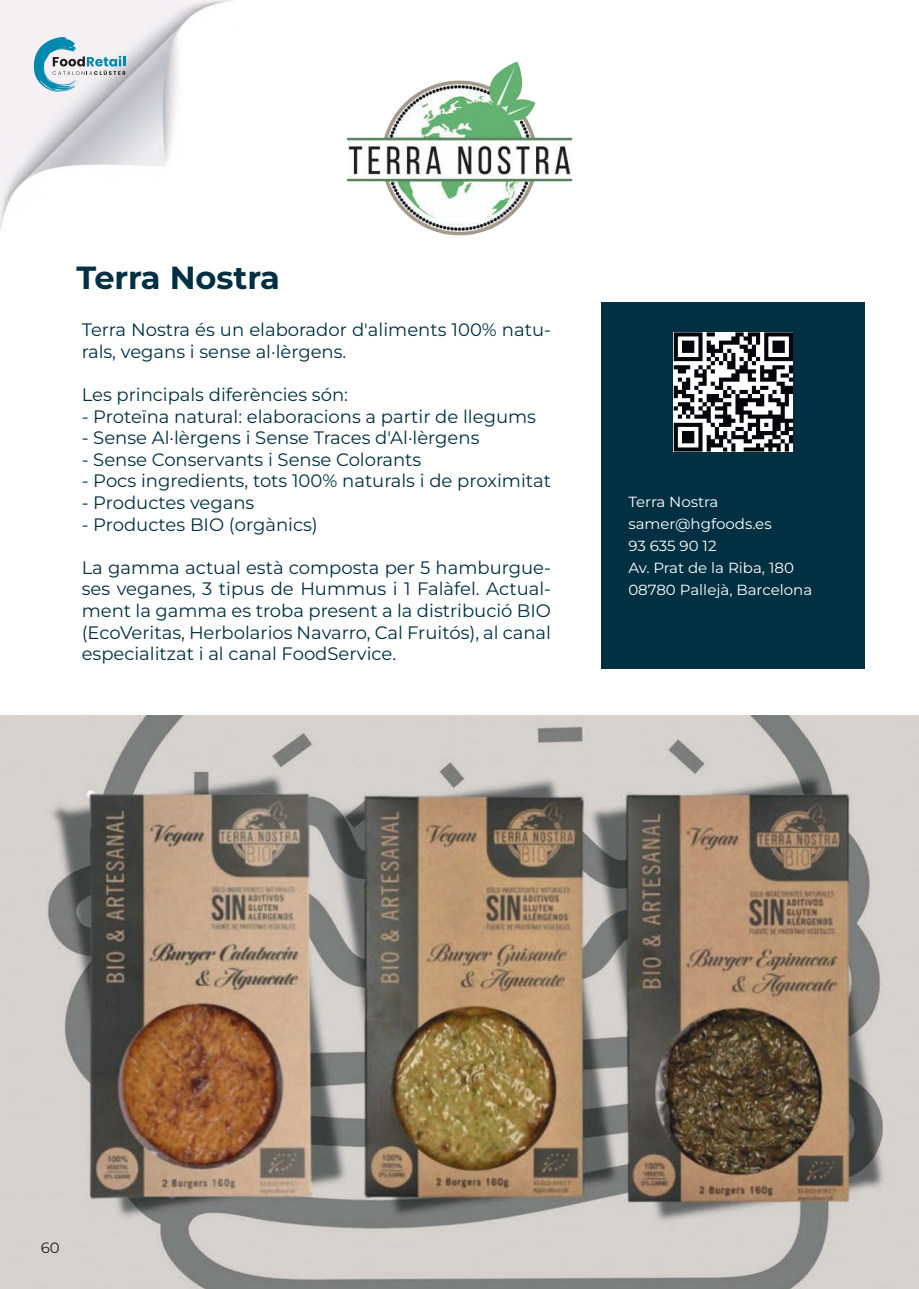
<style>
.page{position:relative;width:919px;height:1289px;background:#fff}
.page>*{position:absolute;margin:0;border:0;box-sizing:border-box;transform-origin:0 0}
.t1{font:700 31.95px "Montserrat";color:#003041}
.t2{font:18px/21.6px "Montserrat";color:#003041}
.t3{font:15px "Montserrat";color:#241f1f}
.t4{font:14.7px/22px "Montserrat";color:#fff}
</style>
<div class="page">
<img style="left:0;top:0;width:232px;height:229px">
<svg style="left:34px;top:37px;width:91px;height:55px"></svg>
<div style="left:601px;top:302px;width:264px;height:366px;background:#003041"></div>
<img style="left:0;top:715px;width:918px;height:573px">
<img style="left:347px;top:61px;width:225px;height:175px">
<svg style="left:673px;top:332px;width:120px;height:119px;background:#868789"></svg>
<h1 class="t1" style="left:76px;top:254px;width:205px">Terra Nostra</h1>
<p class="t2" style="left:82px;top:318px;width:471px">Terra Nostra és un elaborador d'aliments 100% natu&shy;rals, vegans i sense al·lèrgens.</p>
<p class="t2" style="left:82px;top:383px;width:268px">Les principals diferències són:</p>
<p class="t2" style="left:82px;top:405px;width:456px">- Proteïna natural: elaboracions a partir de llegums</p>
<p class="t2" style="left:82px;top:426px;width:399px">- Sense Al·lèrgens i Sense Traces d'Al·lèrgens</p>
<p class="t2" style="left:82px;top:448px;width:341px">- Sense Conservants i Sense Colorants</p>
<p class="t2" style="left:82px;top:469px;width:471px">- Pocs ingredients, tots 100% naturals i de proximitat</p>
<p class="t2" style="left:82px;top:491px;width:174px">- Productes vegans</p>
<p class="t2" style="left:82px;top:513px;width:238px">- Productes BIO (orgànics)</p>
<p class="t2" style="left:82px;top:556px;width:471px;text-align:justify">La gamma actual està composta per 5 hamburgue&shy;ses veganes, 3 tipus de Hummus i 1 Falàfel. Actual&shy;ment la gamma es troba present a la distribució BIO (EcoVeritas, Herbolarios Navarro, Cal Fruitós), al canal especialitzat i al canal FoodService.</p>
<p class="t4" style="left:628px;top:490px;width:185px">Terra Nostra samer@hgfoods.es<br>93 635 90 12<br>Av. Prat de la Riba, 180<br>08780 Pallejà, Barcelona</p>
<p class="t3" style="left:41px;top:1237px;width:21px">60</p>
</div>
